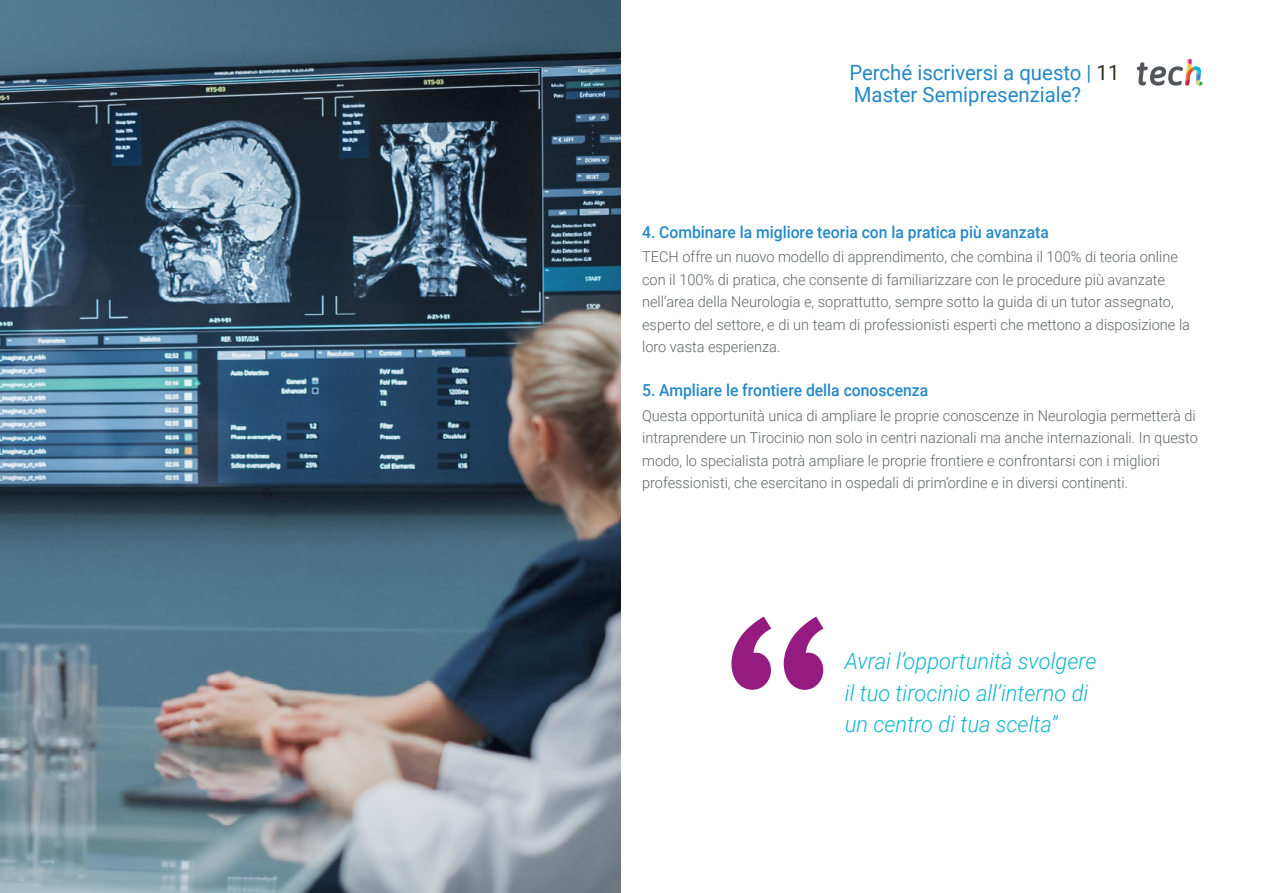
<style>
.page{position:relative;width:1263px;height:893px;background:#fff}
.page>*{position:absolute;margin:0;border:0;box-sizing:border-box;transform-origin:0 0}
.t1{font:italic 300 22.5px/31.5px "Roboto";color:#0fb6cf}
.t2{font:21px/22.5px "Roboto";color:#2488c9}
.t3{font:500 16.5px "Roboto";color:#2488c9;scale:.95 1}
.t4{font:300 15px/22.5px "Roboto";color:#61646a}
.s1{color:#312e20}
</style>
<div class="page">
<svg style="left:1137px;top:59px;width:65px;height:27px"></svg>
<svg style="left:731px;top:617px;width:92px;height:73px"></svg>
<img style="left:0;top:0;width:621px;height:893px">
<h2 class="t2" style="left:849px;top:60px;width:272px">Perché iscriversi a questo | <span class="s1">11<br></span>Master Semipresenziale?</h2>
<p class="t3" style="left:642px;top:220px;width:430px">4. Combinare la migliore teoria con la pratica più avanzata</p>
<p class="t4" style="left:642px;top:245px;width:549px">TECH offre un nuovo modello di apprendimento, che combina il 100% di teoria online con il 100% di pratica, che consente di familiarizzare con le procedure più avanzate nell’area della Neurologia e, soprattutto, sempre sotto la guida di un tutor assegnato, esperto del settore, e di un team di professionisti esperti che mettono a disposizione la loro vasta esperienza.</p>
<p class="t3" style="left:642px;top:379px;width:303px">5. Ampliare le frontiere della conoscenza</p>
<p class="t4" style="left:642px;top:404px;width:557px">Questa opportunità unica di ampliare le proprie conoscenze in Neurologia permetterà di intraprendere un Tirocinio non solo in centri nazionali ma anche internazionali. In questo modo, lo specialista potrà ampliare le proprie frontiere e confrontarsi con i migliori professionisti, che esercitano in ospedali di prim’ordine e in diversi continenti.</p>
<h1 class="t1" style="left:845px;top:645px;width:253px">Avrai l’opportunità svolgere il tuo tirocinio all’interno di un centro di tua scelta”</h1>
</div>
